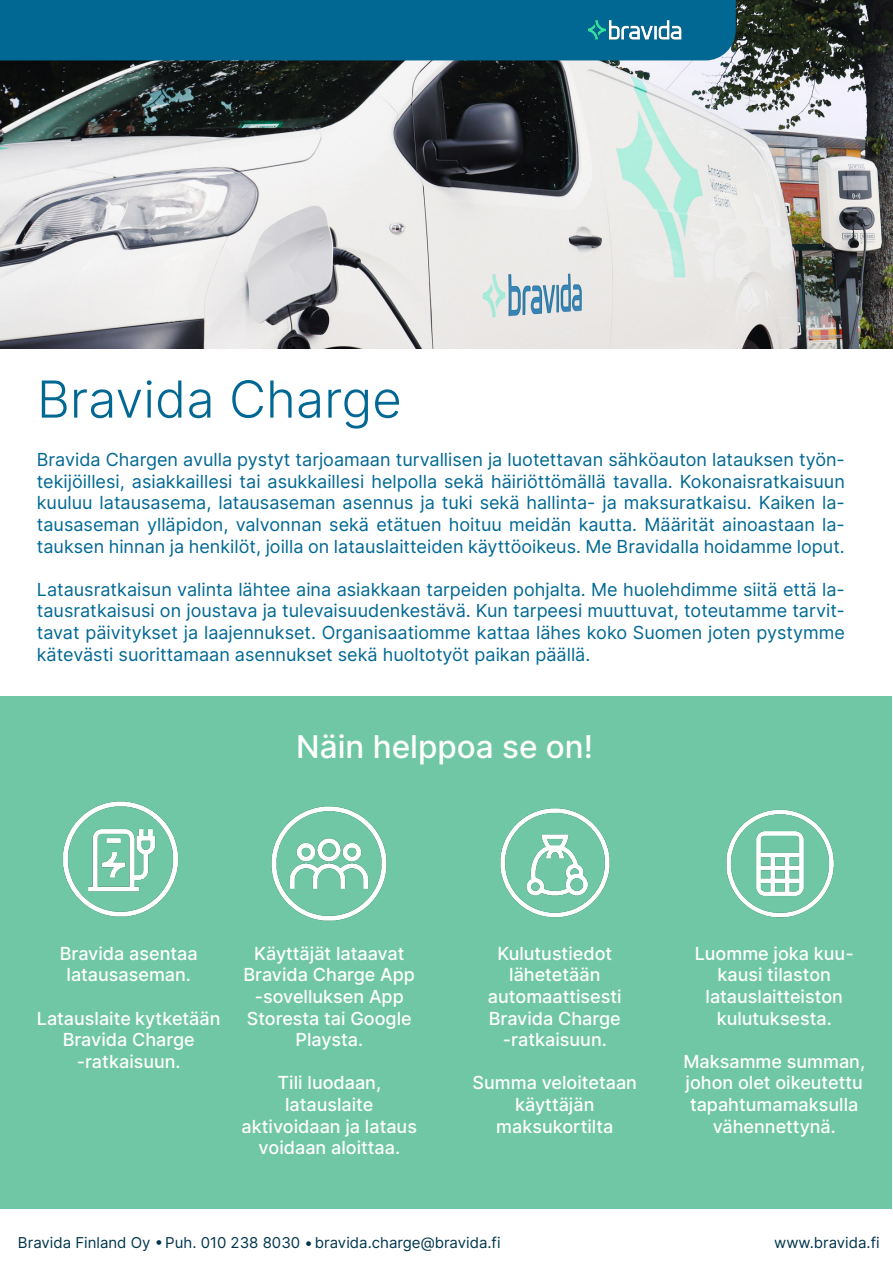
<style>
.page{position:relative;width:893px;height:1263px;background:#fff}
.page>*{position:absolute;margin:0;border:0;box-sizing:border-box;transform-origin:0 0}
.t1{font:300 51px "Inter";color:#006893}
.t2{font:500 31.5px "Inter";color:#fff}
.t3{font:18px/21.6px "Inter";color:#006893;text-align:justify}
.t4{font:500 18px/21.6px "Inter";color:#fff;text-align:center}
.t5{font:15px "Inter";color:#00354e}
</style>
<div class="page">
<div style="left:1px;top:696px;width:891px;height:513px;background:#70c7a5"></div>
<img style="left:0;top:0;width:893px;height:348px">
<div style="left:0;top:0;width:736px;height:60px;background:#006893"></div>
<img style="left:271px;top:806px;width:116px;height:115px">
<img style="left:500px;top:808px;width:110px;height:110px">
<img style="left:726px;top:809px;width:108px;height:109px">
<img style="left:63px;top:801px;width:115px;height:116px">
<img style="left:588px;top:20px;width:102px;height:20px">
<p class="t1" style="left:37px;top:362px;width:366px">Bravida Charge</p>
<p class="t3" style="left:37px;top:448px;width:809px">Bravida Chargen avulla pystyt tarjoamaan turvallisen ja luotettavan sähköauton latauksen työn&shy;tekijöillesi, asiakkaillesi tai asukkaillesi helpolla sekä häiriöttömällä tavalla. Kokonaisratkaisuun kuuluu latausasema, latausaseman asennus ja tuki sekä hallinta- ja maksuratkaisu. Kaiken la&shy;tausaseman ylläpidon, valvonnan sekä etätuen hoituu meidän kautta. Määrität ainoastaan la&shy;tauksen hinnan ja henkilöt, joilla on latauslaitteiden käyttöoikeus. Me Bravidalla hoidamme loput.</p>
<p class="t3" style="left:37px;top:578px;width:809px">Latausratkaisun valinta lähtee aina asiakkaan tarpeiden pohjalta. Me huolehdimme siitä että la&shy;tausratkaisusi on joustava ja tulevaisuudenkestävä. Kun tarpeesi muuttuvat, toteutamme tarvit&shy;tavat päivitykset ja laajennukset. Organisaatiomme kattaa lähes koko Suomen joten pystymme kätevästi suorittamaan asennukset sekä huoltotyöt paikan päällä.</p>
<p class="t2" style="left:296px;top:723px;width:298px">Näin helppoa se on!</p>
<p class="t4" style="left:60px;top:942px;width:139px">Bravida asentaa</p>
<p class="t4" style="left:67px;top:963px;width:126px">latausaseman.</p>
<p class="t4" style="left:37px;top:1007px;width:185px">Latauslaite kytketään<br>Bravida Charge -ratkaisuun.</p>
<p class="t4" style="left:243px;top:942px;width:173px">Käyttäjät lataavat<br>Bravida Charge App -sovelluksen App<br>Storesta tai Google<br>Playsta.</p>
<p class="t4" style="left:278px;top:1071px;width:105px">Tili luodaan, latauslaite</p>
<p class="t4" style="left:242px;top:1115px;width:177px">aktivoidaan ja lataus voidaan aloittaa.</p>
<p class="t4" style="left:488px;top:942px;width:135px">Kulutustiedot lähetetään automaattisesti<br>Bravida Charge -ratkaisuun.</p>
<p class="t4" style="left:473px;top:1071px;width:166px">Summa veloitetaan</p>
<p class="t4" style="left:496px;top:1093px;width:119px">käyttäjän maksukortilta</p>
<p class="t4" style="left:695px;top:942px;width:160px">Luomme joka kuu&shy;kausi tilaston</p>
<p class="t4" style="left:705px;top:985px;width:139px">latauslaitteiston</p>
<p class="t4" style="left:717px;top:1007px;width:117px">kulutuksesta.</p>
<p class="t4" style="left:683px;top:1050px;width:183px">Maksamme summan,</p>
<p class="t4" style="left:685px;top:1071px;width:179px">johon olet oikeutettu</p>
<p class="t4" style="left:690px;top:1093px;width:170px">tapahtumamaksulla</p>
<p class="t4" style="left:713px;top:1115px;width:125px">vähennettynä.</p>
<p class="t5" style="left:18px;top:1232px;width:484px">Bravida Finland Oy • Puh. 010 238 8030 • bravida.charge@bravida.fi</p>
<p class="t5" style="left:774px;top:1231px;width:107px">www.bravida.fi</p>
</div>
